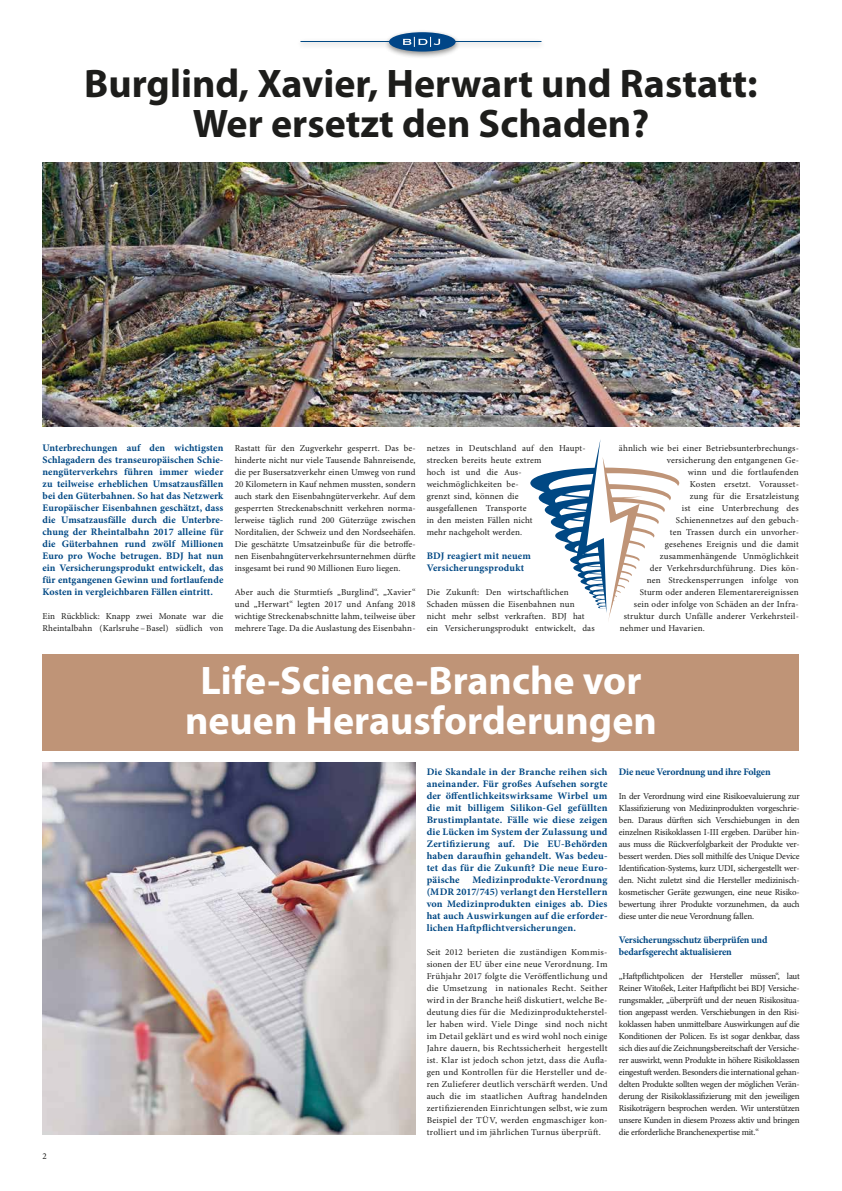
<style>
.page{position:relative;width:842px;height:1191px;background:#fff}
.page>*{position:absolute;margin:0;border:0;box-sizing:border-box;transform-origin:0 0}
.t1{font:700 40px/40px "Myriad Pro";color:#1d1d1b;text-align:center}
.t2{font:700 40px/40px "Myriad Pro";color:#fff;text-align:center}
.t3{font:700 10px/12px "Minion Pro";letter-spacing:.01em;color:#004884;text-align:justify}
.t4{font:700 10px/12px "Minion Pro";letter-spacing:-.015em;color:#004884}
.t5{font:9px/12px "Minion Pro";letter-spacing:.01em;color:#1d1d1b;text-align:justify}
.t6{font:9px/12px "Minion Pro";letter-spacing:-.015em;color:#1d1d1b}
</style>
<div class="page">
<img style="left:43px;top:763px;width:372px;height:371px">
<img style="left:43px;top:163px;width:756px;height:263px">
<svg style="left:530px;top:440px;width:149px;height:180px"></svg>
<div style="left:43px;top:655px;width:756px;height:96px;background:#bf9477"></div>
<div style="left:296px;top:38px;width:250px;height:12px;background:#f7f7f7"></div>
<hr style="left:300px;top:41px;width:241px;height:1px;background:#004884">
<div style="left:384px;top:29px;width:77px;height:30px;background:#1d1d1b;opacity:.5"></div>
<div style="left:389px;top:32px;width:67px;height:20px;background:#004587;border-radius:50%"></div>
<svg style="left:403px;top:37px;width:37px;height:10px"></svg>
<h1 class="t1" style="left:84px;top:64px;width:675px">Burglind, Xavier, Herwart und Rastatt:<br>Wer ersetzt den Schaden?</h1>
<p class="t3" style="left:43px;top:441px;width:182px">Unterbrechungen auf den wichtigsten Schlagadern des transeuropäischen Schie&shy;nengüterverkehrs führen immer wieder zu teilweise erheblichen Umsatzausfällen bei den Güterbahnen. So hat das Netzwerk Europäischer Eisenbahnen geschätzt, dass die Umsatzausfälle durch die Unterbre&shy;chung der Rheintalbahn 2017 alleine für die Güterbahnen rund zwölf Millionen Euro pro Woche betrugen. BDJ hat nun ein Versicherungsprodukt entwickelt, das für entgangenen Gewinn und fortlaufende Kosten in vergleichbaren Fällen eintritt.</p>
<p class="t5" style="left:43px;top:610px;width:182px">Ein Rückblick: Knapp zwei Monate war die<br>Rheintalbahn (Karlsruhe –Basel) südlich von</p>
<p class="t5" style="left:235px;top:442px;width:182px">Rastatt für den Zugverkehr gesperrt. Das be&shy;hinderte nicht nur viele Tausende Bahnreisende, die per Busersatzverkehr einen Umweg von rund 20 Kilometern in Kauf nehmen mussten, sondern auch stark den Eisenbahngüterverkehr. Auf dem gesperrten Streckenabschnitt verkehren norma&shy;lerweise täglich rund 200 Güterzüge zwischen Norditalien, der Schweiz und den Nordseehäfen.<br>Die geschätzte Umsatzeinbuße für die betroffe&shy;nen Eisenbahngüterverkehrsunternehmen dürfte insgesamt bei rund 90 Millionen Euro liegen.</p>
<p class="t5" style="left:235px;top:586px;width:182px">Aber auch die Sturmtiefs „Burglind“, „Xavier“ und „Herwart“ legten 2017 und Anfang 2018 wichtige Streckenabschnitte lahm, teilweise über mehrere Tage. Da die Auslastung des Eisenbahn-</p>
<p class="t5" style="left:427px;top:442px;width:160px;text-align:left">netzes in Deutschland auf den Haupt&shy;strecken bereits heute extrem<br>hoch ist und die Aus&shy;weichmöglichkeiten be-<br>grenzt sind, können die<br>ausgefallenen Transporte<br>in den meisten Fällen nicht<br>mehr nachgeholt werden.</p>
<p class="t3" style="left:427px;top:549px;width:106px">BDJ reagiert mit neuem<br>Versicherungsprodukt</p>
<p class="t5" style="left:427px;top:586px;width:170px;text-align:left">Die Zukunft: Den wirtschaftlichen Schaden müssen die Eisenbahnen nun nicht mehr selbst verkraften. BDJ hat ein Versicherungsprodukt entwickelt, das</p>
<p class="t5" style="left:619px;top:442px;width:181px">ähnlich wie bei einer Betriebsunterbrechungs-</p>
<p class="t5" style="left:667px;top:454px;width:134px">versicherung den entgangenen Ge-</p>
<p class="t5" style="left:688px;top:466px;width:112px">winn und die fortlaufenden</p>
<p class="t5" style="left:690px;top:478px;width:111px">Kosten ersetzt. Vorausset-</p>
<p class="t5" style="left:690px;top:490px;width:111px">zung für die Ersatzleistung</p>
<p class="t5" style="left:682px;top:502px;width:118px">ist eine Unterbrechung des</p>
<p class="t5" style="left:676px;top:514px;width:124px">Schienennetzes auf den gebuch-</p>
<p class="t5" style="left:670px;top:526px;width:130px">ten Trassen durch ein unvorher-</p>
<p class="t5" style="left:665px;top:538px;width:136px">gesehenes Ereignis und die damit</p>
<p class="t5" style="left:660px;top:550px;width:141px">zusammenhängende Unmöglichkeit</p>
<p class="t5" style="left:650px;top:562px;width:150px">der Verkehrsdurchführung. Dies kön-</p>
<p class="t5" style="left:647px;top:574px;width:154px">nen Streckensperrungen infolge von</p>
<p class="t5" style="left:640px;top:586px;width:161px">Sturm oder anderen Elementarereignissen</p>
<p class="t5" style="left:634px;top:598px;width:166px">sein oder infolge von Schäden an der Infra-</p>
<p class="t5" style="left:624px;top:610px;width:177px">struktur durch Unfälle anderer Verkehrsteil-</p>
<p class="t5" style="left:620px;top:622px;width:87px">nehmer und Havarien.</p>
<h1 class="t2" style="left:185px;top:661px;width:473px">Life-Science-Branche vor neuen Herausforderungen</h1>
<p class="t5" style="left:43px;top:1150px;width:6px">2</p>
<p class="t3" style="left:427px;top:765px;width:182px">Die Skandale in der Branche reihen sich aneinander. Für großes Aufsehen sorgte der öffentlichkeitswirksame Wirbel um die mit billigem Silikon-Gel gefüllten Brustimplantate. Fälle wie diese zeigen die Lücken im System der Zulassung und Zertifizierung auf. Die EU-Behörden haben daraufhin gehandelt. Was bedeu&shy;tet das für die Zukunft? Die neue Euro&shy;päische</p>
<p class="t3" style="left:427px;top:873px;width:182px;text-indent:46px">Medizinprodukte-Verordnung (MDR 2017/745) verlangt den Herstellern von Medizinprodukten einiges ab. Dies hat auch Auswirkungen auf die erforder&shy;lichen Haftpflichtversicherungen.</p>
<p class="t5" style="left:427px;top:946px;width:182px">Seit 2012 berieten die zuständigen Kommis&shy;sionen der EU über eine neue Verordnung. Im Frühjahr 2017 folgte die Veröffentlichung und die Umsetzung in nationales Recht. Seither wird in der Branche heiß diskutiert, welche Be&shy;deutung dies für die Medizinprodukteherstel&shy;ler haben wird. Viele Dinge sind noch nicht im Detail geklärt und es wird wohl noch einige Jahre dauern, bis Rechtssicherheit hergestellt ist. Klar ist jedoch schon jetzt, dass die Aufla&shy;gen und Kontrollen für die Hersteller und de&shy;ren Zulieferer deutlich verschärft werden. Und auch die im staatlichen Auftrag handelnden zertifizierenden Einrichtungen selbst, wie zum Beispiel der TÜV, werden engmaschiger kon&shy;trolliert und im jährlichen Turnus überprüft.</p>
<p class="t4" style="left:619px;top:765px;width:153px">Die neue Verordnung und ihre Folgen</p>
<p class="t6" style="left:619px;top:790px;width:182px">In der Verordnung wird eine Risikoevaluierung zur Klassifizierung von Medizinprodukten vorgeschrie&shy;ben. Daraus dürften sich Verschiebungen in den einzelnen Risikoklassen I-III ergeben. Darüber hin&shy;aus muss die Rückverfolgbarkeit der Produkte ver&shy;bessert werden. Dies soll mithilfe des Unique Device Identification-Systems, kurz UDI, sichergestellt wer&shy;den. Nicht zuletzt sind die Hersteller medizinisch-- kosmetischer Geräte gezwungen, eine neue Risiko&shy;bewertung ihrer Produkte vorzunehmen, da auch diese unter die neue Verordnung fallen.</p>
<p class="t4" style="left:619px;top:933px;width:150px">Versicherungsschutz überprüfen und bedarfsgerecht aktualisieren</p>
<p class="t5" style="left:619px;top:970px;width:182px">„Haftpflichtpolicen der Hersteller müssen“, laut Reiner Witoßek, Leiter Haftpflicht bei BDJ Versiche&shy;rungsmakler, „überprüft und der neuen Risikositua&shy;tion angepasst werden. Verschiebungen in den Risi&shy;koklassen haben unmittelbare Auswirkungen auf die Konditionen der Policen. Es ist sogar denkbar, dass sich dies auf die Zeichnungsbereitschaft der Versiche&shy;rer auswirkt, wenn Produkte in höhere Risikoklassen eingestuft werden. Besonders die international gehan&shy;delten Produkte sollten wegen der möglichen Verän&shy;derung der Risikoklassifizierung mit den jeweiligen Risikoträgern besprochen werden. Wir unterstützen unsere Kunden in diesem Prozess aktiv und bringen die erforderliche Branchenexpertise mit.“</p>
</div>
